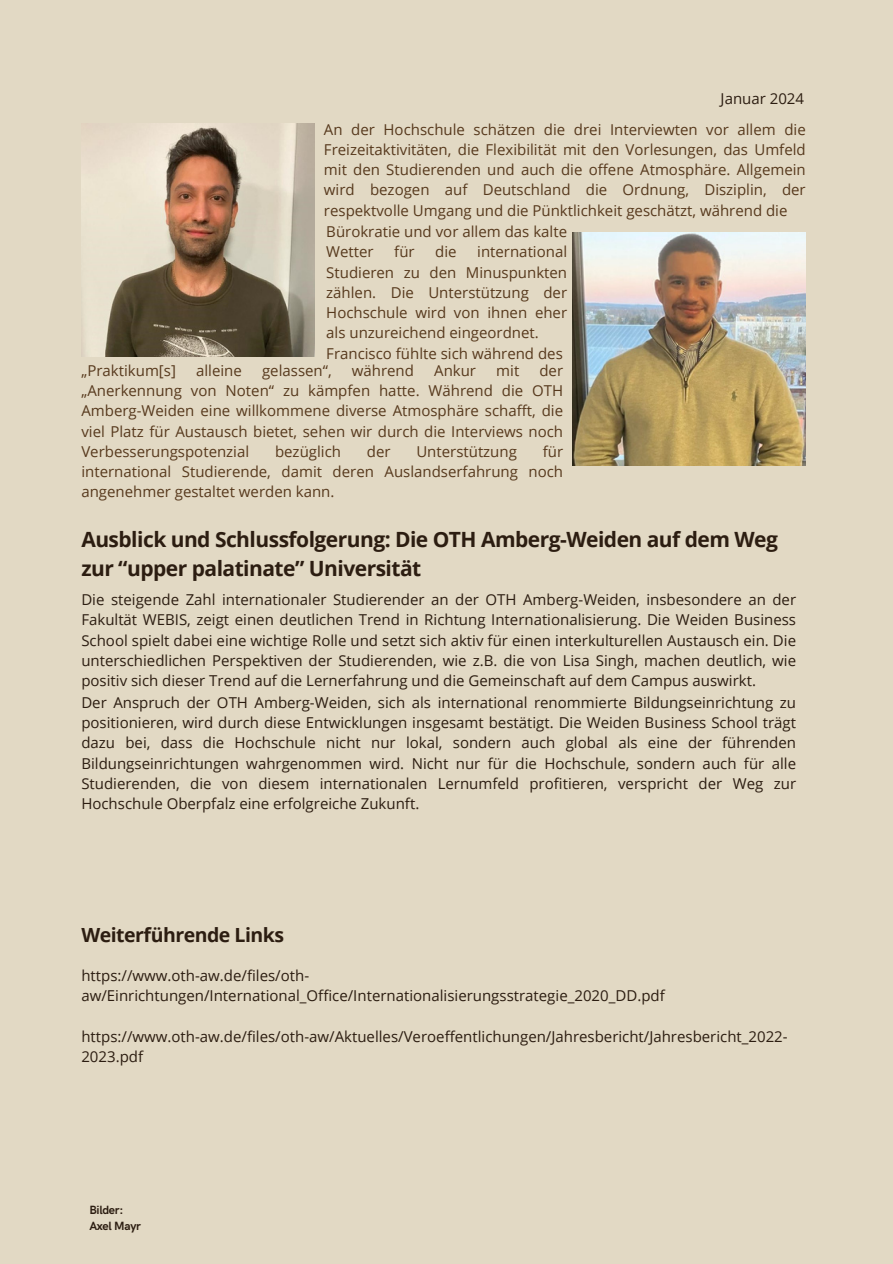
<style>
.page{position:relative;width:893px;height:1264px;background:#fff}
.page>*{position:absolute;margin:0;border:0;box-sizing:border-box;transform-origin:0 0}
.t1{font:700 21px/29.2px "Open Sans";letter-spacing:-.025em;color:#2c1d11}
.t2{font:700 19.5px "Open Sans";letter-spacing:-.025em;color:#2c1d11}
.t3{font:15px/20.2px "Open Sans";color:#2c1d11;text-align:justify}
.t4{font:15px/20.2px "Open Sans";color:#57391d;text-align:justify}
.t5{font:700 12px "HK Grotesk";letter-spacing:-.025em;color:#2c1d11}
</style>
<div class="page">
<div style="left:0;top:0;width:892px;height:1263px;background:#e2d9c4"></div>
<img style="left:81px;top:124px;width:233px;height:233px">
<img style="left:572px;top:232px;width:233px;height:233px">
<p class="t3" style="left:720px;top:88px;width:85px">Januar 2024</p>
<p class="t4" style="left:324px;top:119px;width:483px">An der Hochschule schätzen die drei Interviewten vor allem die Freizeitaktivitäten, die Flexibilität mit den Vorlesungen, das Umfeld mit den Studierenden und auch die offene Atmosphäre. Allgemein wird bezogen auf Deutschland die Ordnung, Disziplin, der respektvolle Umgang und die Pünktlichkeit geschätzt, während die</p>
<p class="t4" style="left:326px;top:221px;width:242px">Bürokratie und vor allem das kalte<br>Wetter</p>
<p class="t4" style="left:394px;top:241px;width:22px">für</p>
<p class="t4" style="left:435px;top:241px;width:23px">die</p>
<p class="t4" style="left:326px;top:241px;width:242px;text-indent:151px">international Studieren zu den Minuspunkten zählen. Die Unterstützung der Hochschule wird von ihnen eher als unzureichend eingeordnet.</p>
<p class="t4" style="left:326px;top:343px;width:238px">Francisco fühlte sich während des</p>
<p class="t4" style="left:81px;top:360px;width:483px;text-indent:458px">der „Anerkennung von Noten“ zu kämpfen hatte. Während die OTH Amberg-Weiden eine willkommene diverse Atmosphäre schafft, die viel Platz für Austausch bietet, sehen wir durch die Interviews noch Verbesserungspotenzial</p>
<p class="t4" style="left:81px;top:360px;width:96px">„Praktikum[s]</p>
<p class="t4" style="left:196px;top:360px;width:47px">alleine</p>
<p class="t4" style="left:262px;top:360px;width:71px">gelassen“,</p>
<p class="t4" style="left:352px;top:360px;width:64px">während</p>
<p class="t4" style="left:434px;top:360px;width:43px">Ankur</p>
<p class="t4" style="left:496px;top:360px;width:25px">mit</p>
<p class="t4" style="left:81px;top:441px;width:483px;text-indent:461px">für international Studierende, damit deren Auslandserfahrung noch angenehmer gestaltet werden kann.</p>
<p class="t4" style="left:275px;top:441px;width:67px">bezüglich</p>
<p class="t4" style="left:367px;top:441px;width:25px">der</p>
<p class="t4" style="left:416px;top:441px;width:102px">Unterstützung</p>
<p class="t1" style="left:81px;top:524px;width:698px">Ausblick und Schlussfolgerung: Die OTH Amberg-Weiden auf dem Weg zur “upper palatinate” Universität</p>
<p class="t3" style="left:81px;top:589px;width:716px">Die steigende Zahl internationaler Studierender an der OTH Amberg-Weiden, insbesondere an der Fakultät WEBIS, zeigt einen deutlichen Trend in Richtung Internationalisierung. Die Weiden Business School spielt dabei eine wichtige Rolle und setzt sich aktiv für einen interkulturellen Austausch ein. Die unterschiedlichen Perspektiven der Studierenden, wie z.B. die von Lisa Singh, machen deutlich, wie positiv sich dieser Trend auf die Lernerfahrung und die Gemeinschaft auf dem Campus auswirkt.</p>
<p class="t3" style="left:81px;top:692px;width:716px">Der Anspruch der OTH Amberg-Weiden, sich als international renommierte Bildungseinrichtung zu positionieren, wird durch diese Entwicklungen insgesamt bestätigt. Die Weiden Business School trägt dazu bei, dass die Hochschule nicht nur lokal, sondern auch global als eine der führenden Bildungseinrichtungen wahrgenommen wird. Nicht nur für die Hochschule, sondern auch für alle Studierenden, die von diesem internationalen Lernumfeld profitieren, verspricht der Weg zur Hochschule Oberpfalz eine erfolgreiche Zukunft.</p>
<p class="t2" style="left:81px;top:921px;width:204px">Weiterführende Links</p>
<p class="t3" style="left:81px;top:965px;width:585px">https://www.oth-aw.de/files/oth&shy;aw/Einrichtungen/International_Office/Internationalisierungsstrategie_2020_DD.pdf</p>
<p class="t3" style="left:81px;top:1025px;width:707px">https://www.oth-aw.de/files/oth-aw/Aktuelles/Veroeffentlichungen/Jahresbericht/Jahresbericht_2022-<br>2023.pdf</p>
<p class="t5" style="left:89px;top:1203px;width:35px">Bilder:</p>
<p class="t5" style="left:89px;top:1219px;width:53px">Axel Mayr</p>
</div>
